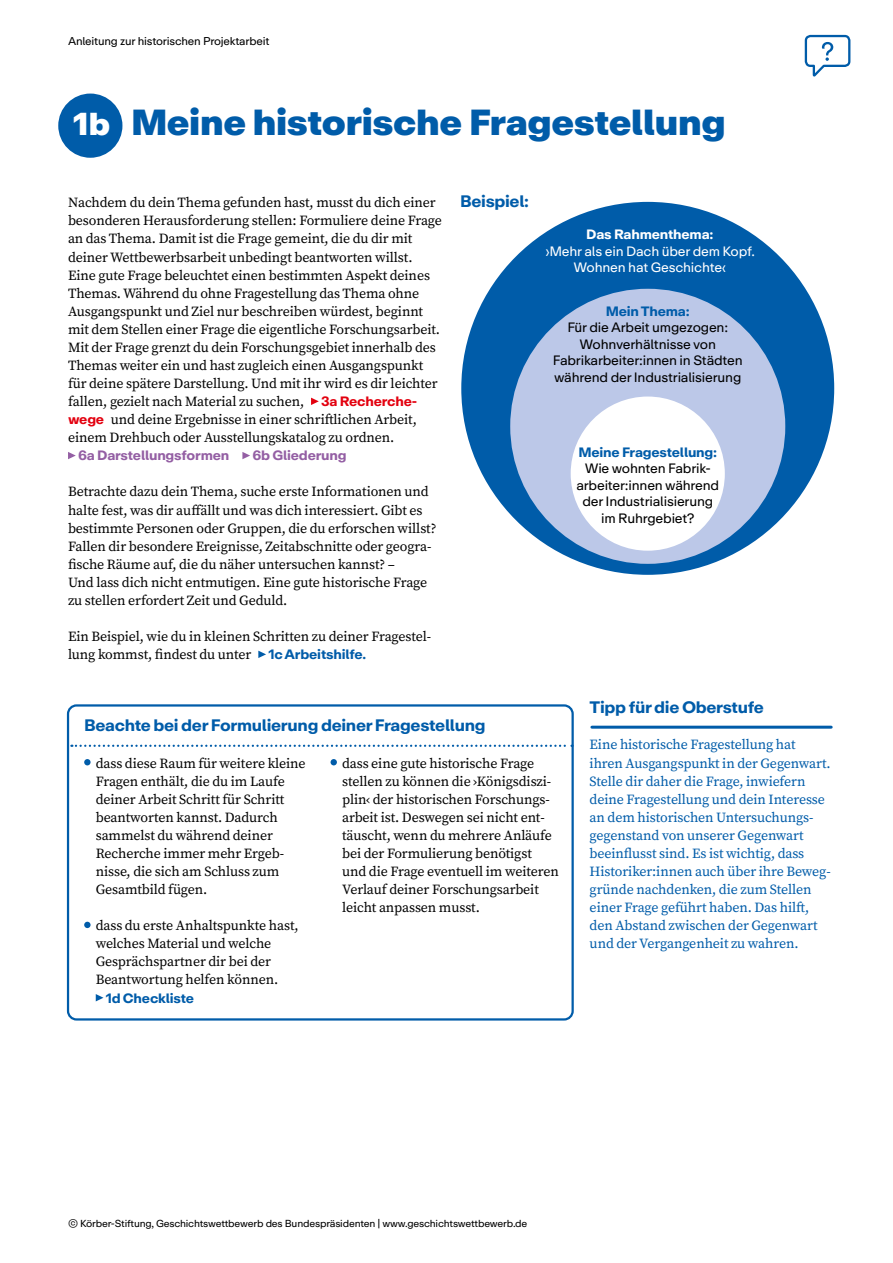
<style>
.page{position:relative;width:893px;height:1263px;background:#fff}
.page>*{position:absolute;margin:0;border:0;box-sizing:border-box;transform-origin:0 0}
.t1{font:900 36px "Koerber Repro";letter-spacing:-.01em;color:#005ca9}
.t2{font:700 16.5px "Koerber Repro";letter-spacing:-.02em;color:#005ca9}
.t3{font:13.95px/18px "Source Serif Pro";letter-spacing:-.01em;color:#000}
.t4{font:13.95px/18px "Source Serif Pro";letter-spacing:-.01em;color:#005ca9}
.t5{font:13.5px/16.5px "Koerber Repro";letter-spacing:-.015em;color:#000;text-align:center}
.t6{font:13.5px/16.5px "Koerber Repro";letter-spacing:-.015em;color:#fff;text-align:center}
.t7{font:700 13.5px "Koerber Repro";letter-spacing:-.015em;color:#005ca9}
.t8{font:700 13.5px "Koerber Repro";letter-spacing:-.015em;color:#945fa4}
.t9{font:700 13.5px "Koerber Repro";letter-spacing:-.015em;color:#fff}
.t10{font:11.25px "Koerber Repro";letter-spacing:-.02em;color:#000}
.t11{font:10.2px "Koerber Repro";letter-spacing:-.02em;color:#000}
.s1{font-size:31.5px;color:#fff}
.s2{font-family:"Koerber Repro";font-weight:700;font-size:13.5px;color:#e3000f}
.s3{font-family:"Koerber Repro";font-weight:700;font-size:13.5px;color:#005ca9}
</style>
<div class="page">
<div style="left:58px;top:94px;width:64px;height:64px;background:#005ca9;border-radius:50%"></div>
<svg style="left:311px;top:398px;width:8px;height:7px"></svg>
<svg style="left:68px;top:452px;width:8px;height:7px"></svg>
<svg style="left:242px;top:452px;width:8px;height:7px"></svg>
<svg style="left:258px;top:651px;width:8px;height:7px"></svg>
<svg style="left:804px;top:34px;width:47px;height:43px"></svg>
<hr style="left:592px;top:726px;width:239px;height:3px;background:#005ca9">
<div style="left:67px;top:704px;width:507px;height:316px;border:2px solid #005ca9;border-radius:9px"></div>
<div style="left:84px;top:759px;width:7px;height:6px;background:#005ca9;border-radius:50%"></div>
<div style="left:84px;top:922px;width:7px;height:6px;background:#005ca9;border-radius:50%"></div>
<svg style="left:96px;top:994px;width:7px;height:7px"></svg>
<svg style="left:331px;top:759px;width:6px;height:6px"></svg>
<svg style="left:71px;top:745px;width:501px;height:2px"></svg>
<div style="left:461px;top:202px;width:373px;height:373px;background:#005ca9;border-radius:50%"></div>
<div style="left:510px;top:289px;width:275px;height:275px;background:#bcc8e8;border-radius:50%"></div>
<div style="left:571px;top:396px;width:154px;height:155px;background:#fff;border-radius:50%"></div>
<p class="t10" style="left:68px;top:34px;width:203px">Anleitung zur historischen Projektarbeit</p>
<h1 class="t1" style="left:73px;top:98px;width:654px"><span class="s1">1b</span> Meine historische Fragestellung</h1>
<p class="t3" style="left:68px;top:194px;width:375px">Nachdem du dein Thema gefunden hast, musst du dich einer besonderen Herausforderung stellen: Formuliere deine Frage an das Thema. Damit ist die Frage gemeint, die du dir mit deiner Wettbewerbsarbeit unbedingt beantworten willst.<br>Eine gute Frage beleuchtet einen bestimmten Aspekt deines Themas. Während du ohne Fragestellung das Thema ohne Ausgangspunkt und Ziel nur beschreiben würdest, beginnt mit dem Stellen einer Frage die eigentliche Forschungsarbeit.<br>Mit der Frage grenzt du dein Forschungsgebiet innerhalb des Themas weiter ein und hast zugleich einen Ausgangspunkt für deine spätere Darstellung. Und mit ihr wird es dir leichter fallen, gezielt nach Material zu suchen, <span class="s2">3a Recherche&shy;wege</span> und deine Ergebnisse in einer schriftlichen Arbeit, einem Drehbuch oder Ausstellungskatalog zu ordnen.</p>
<p class="t8" style="left:78px;top:447px;width:153px">6a Darstellungsformen</p>
<p class="t8" style="left:252px;top:447px;width:96px">6b Gliederung</p>
<p class="t3" style="left:68px;top:483px;width:370px">Betrachte dazu dein Thema, suche erste Informationen und halte fest, was dir auffällt und was dich interessiert. Gibt es bestimmte Personen oder Gruppen, die du erforschen willst?<br>Fallen dir besondere Ereignisse, Zeitabschnitte oder geogra&shy;fische Räume auf, die du näher untersuchen kannst? –<br>Und lass dich nicht entmutigen. Eine gute historische Frage zu stellen erfordert Zeit und Geduld.</p>
<p class="t3" style="left:68px;top:627px;width:365px">Ein Beispiel, wie du in kleinen Schritten zu deiner Fragestel&shy;lung kommst, findest du unter <span class="s3">1c Arbeitshilfe.</span></p>
<p class="t2" style="left:460px;top:190px;width:71px">Beispiel:</p>
<p class="t9" style="left:586px;top:226px;width:129px">Das Rahmenthema:</p>
<p class="t6" style="left:545px;top:243px;width:211px">›Mehr als ein Dach über dem Kopf.<br>Wohnen hat Geschichte‹</p>
<p class="t7" style="left:606px;top:302px;width:86px">Mein Thema:</p>
<p class="t5" style="left:553px;top:319px;width:192px">Für die Arbeit umgezogen:<br>Wohnverhältnisse von<br>Fabrikarbeiter:innen in Städten während der Industrialisierung</p>
<p class="t7" style="left:578px;top:443px;width:140px">Meine Fragestellung:</p>
<p class="t5" style="left:576px;top:460px;width:144px">Wie wohnten Fabrik&shy;arbeiter:innen während der Industrialisierung im Ruhrgebiet?</p>
<p class="t2" style="left:84px;top:715px;width:403px">Beachte bei der Formulierung deiner Fragestellung</p>
<p class="t3" style="left:96px;top:754px;width:211px">dass diese Raum für weitere kleine<br>Fragen enthält, die du im Laufe deiner Arbeit Schritt für Schritt beantworten kannst. Dadurch sammelst du während deiner<br>Recherche immer mehr Ergeb&shy;nisse, die sich am Schluss zum<br>Gesamtbild fügen.</p>
<p class="t3" style="left:96px;top:916px;width:204px">dass du erste Anhaltspunkte hast, welches Material und welche<br>Gesprächspartner dir bei der<br>Beantwortung helfen können.</p>
<p class="t7" style="left:106px;top:989px;width:90px">1d Checkliste</p>
<p class="t3" style="left:342px;top:754px;width:218px">dass eine gute historische Frage stellen zu können die ›Königsdiszi&shy;plin‹ der historischen Forschungs&shy;arbeit ist. Deswegen sei nicht ent&shy;täuscht, wenn du mehrere Anläufe bei der Formulierung benötigst und die Frage eventuell im weiteren Verlauf deiner Forschungsarbeit leicht anpassen musst.</p>
<p class="t2" style="left:590px;top:696px;width:176px">Tipp für die Oberstufe</p>
<p class="t4" style="left:590px;top:736px;width:243px">Eine historische Fragestellung hat ihren Ausgangspunkt in der Gegenwart.<br>Stelle dir daher die Frage, inwiefern deine Fragestellung und dein Interesse an dem historischen Untersuchungs&shy;gegenstand von unserer Gegenwart beeinflusst sind. Es ist wichtig, dass Historiker:innen auch über ihre Beweg&shy;gründe nachdenken, die zum Stellen einer Frage geführt haben. Das hilft, den Abstand zwischen der Gegenwart und der Vergangenheit zu wahren.</p>
<p class="t11" style="left:68px;top:1217px;width:461px">© Körber-Stiftung, Geschichtswettbewerb des Bundespräsidenten | www.geschichtswettbewerb.de</p>
</div>
